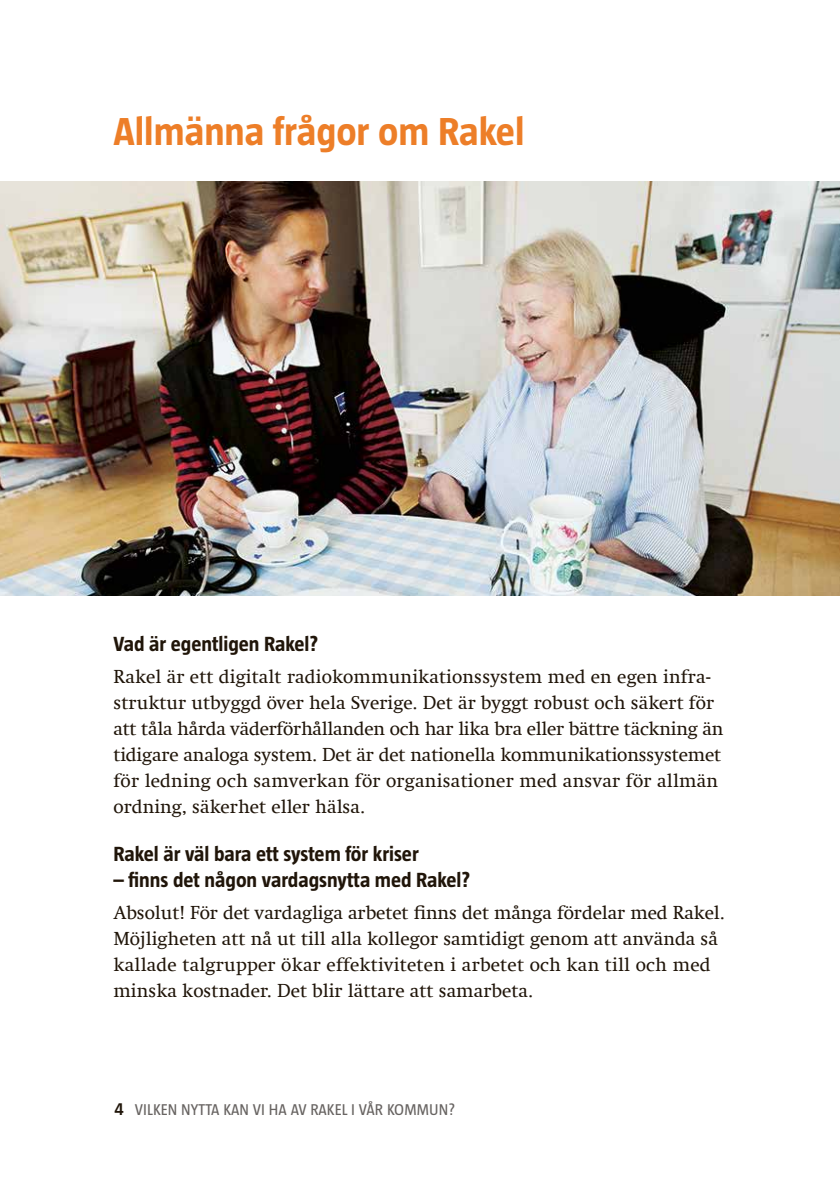
<style>
.page{position:relative;width:840px;height:1191px;background:#fff}
.page>*{position:absolute;margin:0;border:0;box-sizing:border-box;transform-origin:0 0}
.t1{font:700 40px "Taz";color:#ed7e28}
.t2{font:700 21px "Taz";color:#201509}
.t3{font:19px/26px "Swift Com";color:#201509}
.t4{font:16px "Taz";letter-spacing:.01em;color:#686462}
.s1{font-weight:600;font-size:18px;color:#201509}
</style>
<div class="page">
<img style="left:0;top:181px;width:839px;height:414px">
<h1 class="t1" style="left:113px;top:109px;width:412px">Allmänna frågor om Rakel</h1>
<p class="t2" style="left:113px;top:632px;width:206px">Vad är egentligen Rakel?</p>
<p class="t3" style="left:113px;top:663px;width:611px">Rakel är ett digitalt radiokommunikationssystem med en egen infra&shy;struktur utbyggd över hela Sverige. Det är byggt robust och säkert för att tåla hårda väderförhållanden och har lika bra eller bättre täckning än tidigare analoga system. Det är det nationella kommunikationssystemet för ledning och samverkan för organisationer med ansvar för allmän ordning, säkerhet eller hälsa.</p>
<p class="t2" style="left:113px;top:842px;width:307px">Rakel är väl bara ett system för kriser</p>
<p class="t2" style="left:113px;top:868px;width:358px">– finns det någon vardagsnytta med Rakel?</p>
<p class="t3" style="left:113px;top:899px;width:612px">Absolut! För det vardagliga arbetet finns det många fördelar med Rakel.<br>Möjligheten att nå ut till alla kollegor samtidigt genom att använda så kallade talgrupper ökar effektiviteten i arbetet och kan till och med minska kostnader. Det blir lättare att samarbeta.</p>
<p class="t4" style="left:114px;top:1100px;width:342px"><span class="s1">4</span> VILKEN NYTTA KAN VI HA AV RAKEL I VÅR KOMMUN?</p>
</div>
